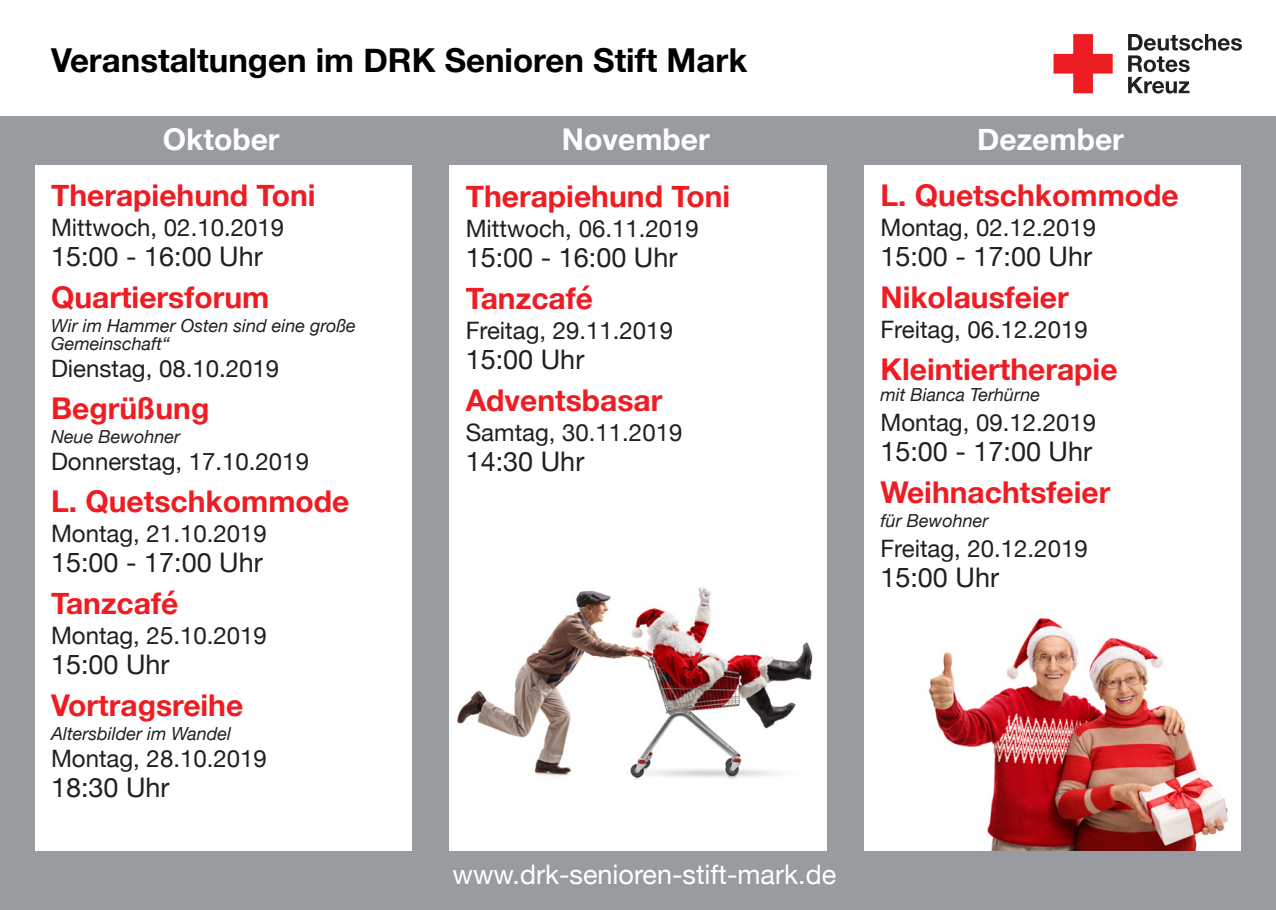
<style>
.page{position:relative;width:1276px;height:910px;background:#fff}
.page>*{position:absolute;margin:0;border:0;box-sizing:border-box;transform-origin:0 0}
.t1{font:700 33px "Helvetica Neue";color:#000}
.t2{font:700 30px "Helvetica Neue";color:#ee1d23}
.t3{font:700 30px "Helvetica Neue";color:#fff}
.t4{font:27px "Helvetica Neue";color:#231f20}
.t5{font:27px "Helvetica Neue";color:#fff}
.t6{font:24px "Helvetica Neue";color:#231f20}
.t7{font:italic 18px/18px "Helvetica Neue";color:#231f20}
</style>
<div class="page">
<img style="left:928px;top:602px;width:314px;height:249px">
<div style="left:0;top:116px;width:1276px;height:49px;background:#989ba0"></div>
<svg style="left:1053px;top:34px;width:59px;height:59px"></svg>
<svg style="left:1128px;top:34px;width:114px;height:60px"></svg>
<div style="left:0;top:851px;width:1276px;height:59px;background:#989ba0"></div>
<div style="left:413px;top:165px;width:36px;height:694px;background:#989ba0"></div>
<div style="left:827px;top:157px;width:36px;height:694px;background:#989ba0"></div>
<div style="left:0;top:157px;width:34px;height:694px;background:#989ba0"></div>
<div style="left:1242px;top:157px;width:34px;height:694px;background:#989ba0"></div>
<img style="left:457px;top:587px;width:356px;height:193px">
<h1 class="t1" style="left:51px;top:34px;width:698px">Veranstaltungen im DRK Senioren Stift Mark</h1>
<p class="t3" style="left:163px;top:116px;width:118px">Oktober</p>
<p class="t3" style="left:562px;top:116px;width:149px">November</p>
<p class="t3" style="left:977px;top:116px;width:148px">Dezember</p>
<p class="t2" style="left:51px;top:171px;width:266px">Therapiehund Toni</p>
<p class="t6" style="left:51px;top:210px;width:234px">Mittwoch, 02.10.2019</p>
<p class="t4" style="left:51px;top:237px;width:213px">15:00 - 16:00 Uhr</p>
<p class="t2" style="left:51px;top:273px;width:220px">Quartiersforum</p>
<p class="t7" style="left:51px;top:317px;width:306px">Wir im Hammer Osten sind eine große<br>Gemeinschaft“</p>
<p class="t6" style="left:51px;top:351px;width:230px">Dienstag, 08.10.2019</p>
<p class="t2" style="left:51px;top:384px;width:160px">Begrüßung</p>
<p class="t7" style="left:51px;top:428px;width:131px">Neue Bewohner</p>
<p class="t6" style="left:51px;top:444px;width:259px">Donnerstag, 17.10.2019</p>
<p class="t2" style="left:51px;top:477px;width:300px">L. Quetschkommode</p>
<p class="t6" style="left:51px;top:516px;width:217px">Montag, 21.10.2019</p>
<p class="t4" style="left:51px;top:543px;width:213px">15:00 - 17:00 Uhr</p>
<p class="t2" style="left:51px;top:579px;width:129px">Tanzcafé</p>
<p class="t6" style="left:51px;top:618px;width:217px">Montag, 25.10.2019</p>
<p class="t4" style="left:51px;top:645px;width:120px">15:00 Uhr</p>
<p class="t2" style="left:51px;top:681px;width:194px">Vortragsreihe</p>
<p class="t7" style="left:51px;top:725px;width:182px">Altersbilder im Wandel</p>
<p class="t6" style="left:51px;top:741px;width:217px">Montag, 28.10.2019</p>
<p class="t4" style="left:51px;top:768px;width:120px">18:30 Uhr</p>
<p class="t2" style="left:466px;top:173px;width:266px">Therapiehund Toni</p>
<p class="t6" style="left:466px;top:211px;width:234px">Mittwoch, 06.11.2019</p>
<p class="t4" style="left:466px;top:238px;width:213px">15:00 - 16:00 Uhr</p>
<p class="t2" style="left:466px;top:275px;width:129px">Tanzcafé</p>
<p class="t6" style="left:466px;top:313px;width:209px">Freitag, 29.11.2019</p>
<p class="t4" style="left:466px;top:340px;width:120px">15:00 Uhr</p>
<p class="t2" style="left:466px;top:377px;width:198px">Adventsbasar</p>
<p class="t6" style="left:466px;top:415px;width:218px">Samtag, 30.11.2019</p>
<p class="t4" style="left:466px;top:442px;width:120px">14:30 Uhr</p>
<p class="t2" style="left:880px;top:171px;width:300px">L. Quetschkommode</p>
<p class="t6" style="left:880px;top:210px;width:217px">Montag, 02.12.2019</p>
<p class="t4" style="left:880px;top:237px;width:213px">15:00 - 17:00 Uhr</p>
<p class="t2" style="left:880px;top:273px;width:190px">Nikolausfeier</p>
<p class="t6" style="left:880px;top:312px;width:209px">Freitag, 06.12.2019</p>
<p class="t2" style="left:880px;top:345px;width:239px">Kleintiertherapie</p>
<p class="t7" style="left:880px;top:386px;width:161px">mit Bianca Terhürne</p>
<p class="t6" style="left:880px;top:405px;width:217px">Montag, 09.12.2019</p>
<p class="t4" style="left:880px;top:432px;width:213px">15:00 - 17:00 Uhr</p>
<p class="t2" style="left:880px;top:468px;width:231px">Weihnachtsfeier</p>
<p class="t7" style="left:880px;top:512px;width:110px">für Bewohner</p>
<p class="t6" style="left:880px;top:531px;width:209px">Freitag, 20.12.2019</p>
<p class="t4" style="left:880px;top:558px;width:120px">15:00 Uhr</p>
<p class="t5" style="left:452px;top:855px;width:385px">www.drk-senioren-stift-mark.de</p>
</div>
